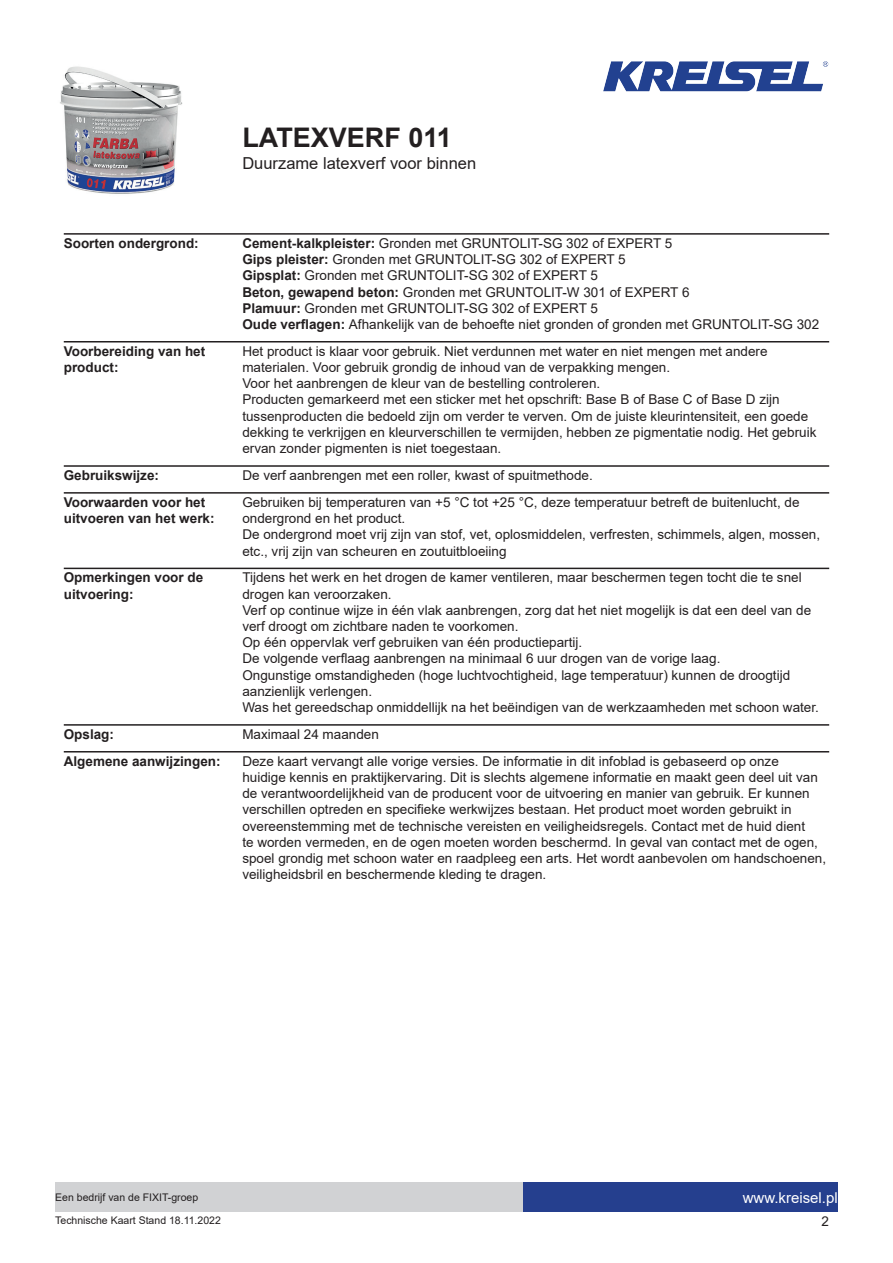
<style>
.page{position:relative;width:893px;height:1263px;background:#fff}
.page>*{position:absolute;margin:0;border:0;box-sizing:border-box;transform-origin:0 0}
.t1{font:700 27px "Arial";color:#231f20}
.t2{font:16.5px "Arial";color:#231f20}
.t3{font:15px "Arial";color:#fff}
.t4{font:13.5px/16.2px "Arial";color:#231f20}
.t5{font:700 13.5px/16.2px "Arial";color:#231f20}
.t6{font:10.5px "Arial";color:#231f20}
.s1{font-weight:700}
</style>
<div class="page">
<img style="left:60px;top:66px;width:123px;height:128px">
<img style="left:603px;top:61px;width:226px;height:31px">
<div style="left:523px;top:1182px;width:315px;height:30px;background:#253f8e"></div>
<div style="left:55px;top:1182px;width:468px;height:30px;background:#d1d2d4"></div>
<hr style="left:64px;top:233px;width:765px;height:2px;background:#231f20">
<hr style="left:64px;top:341px;width:765px;height:1px;background:#231f20">
<hr style="left:64px;top:465px;width:765px;height:2px;background:#231f20">
<hr style="left:64px;top:492px;width:765px;height:2px;background:#231f20">
<hr style="left:64px;top:568px;width:765px;height:1px;background:#231f20">
<hr style="left:64px;top:724px;width:765px;height:2px;background:#231f20">
<hr style="left:64px;top:751px;width:765px;height:1px;background:#231f20">
<h1 class="t1" style="left:242px;top:119px;width:211px">LATEXVERF 011</h1>
<p class="t2" style="left:242px;top:152px;width:235px">Duurzame latexverf voor binnen</p>
<p class="t5" style="left:64px;top:235px;width:137px">Soorten ondergrond:</p>
<p class="t4" style="left:242px;top:235px;width:578px"><span class="s1">Cement-kalkpleister:</span> Gronden met GRUNTOLIT-SG 302 of EXPERT 5<br><span class="s1">Gips pleister:</span> Gronden met GRUNTOLIT-SG 302 of EXPERT 5<br><span class="s1">Gipsplat:</span> Gronden met GRUNTOLIT-SG 302 of EXPERT 5<br><span class="s1">Beton, gewapend beton:</span> Gronden met GRUNTOLIT-W 301 of EXPERT 6<br><span class="s1">Plamuur:</span> Gronden met GRUNTOLIT-SG 302 of EXPERT 5<br><span class="s1">Oude verflagen:</span> Afhankelijk van de behoefte niet gronden of gronden met GRUNTOLIT-SG 302</p>
<p class="t5" style="left:64px;top:343px;width:143px">Voorbereiding van het product:</p>
<p class="t4" style="left:242px;top:343px;width:575px">Het product is klaar voor gebruik. Niet verdunnen met water en niet mengen met andere materialen. Voor gebruik grondig de inhoud van de verpakking mengen.<br>Voor het aanbrengen de kleur van de bestelling controleren.<br>Producten gemarkeerd met een sticker met het opschrift: Base B of Base C of Base D zijn tussenproducten die bedoeld zijn om verder te verven. Om de juiste kleurintensiteit, een goede dekking te verkrijgen en kleurverschillen te vermijden, hebben ze pigmentatie nodig. Het gebruik ervan zonder pigmenten is niet toegestaan.</p>
<p class="t5" style="left:64px;top:467px;width:97px">Gebruikswijze:</p>
<p class="t4" style="left:242px;top:467px;width:352px">De verf aanbrengen met een roller, kwast of spuitmethode.</p>
<p class="t5" style="left:64px;top:494px;width:152px">Voorwaarden voor het uitvoeren van het werk:</p>
<p class="t4" style="left:242px;top:494px;width:579px">Gebruiken bij temperaturen van +5 °C tot +25 °C, deze temperatuur betreft de buitenlucht, de ondergrond en het product.<br>De ondergrond moet vrij zijn van stof, vet, oplosmiddelen, verfresten, schimmels, algen, mossen, etc., vrij zijn van scheuren en zoutuitbloeiing</p>
<p class="t5" style="left:64px;top:570px;width:141px">Opmerkingen voor de uitvoering:</p>
<p class="t4" style="left:242px;top:569px;width:578px">Tijdens het werk en het drogen de kamer ventileren, maar beschermen tegen tocht die te snel drogen kan veroorzaken.<br>Verf op continue wijze in één vlak aanbrengen, zorg dat het niet mogelijk is dat een deel van de verf droogt om zichtbare naden te voorkomen.<br>Op één oppervlak verf gebruiken van één productiepartij.<br>De volgende verflaag aanbrengen na minimaal 6 uur drogen van de vorige laag.<br>Ongunstige omstandigheden (hoge luchtvochtigheid, lage temperatuur) kunnen de droogtijd aanzienlijk verlengen.<br>Was het gereedschap onmiddellijk na het beëindigen van de werkzaamheden met schoon water.</p>
<p class="t5" style="left:64px;top:726px;width:52px">Opslag:</p>
<p class="t4" style="left:242px;top:726px;width:138px">Maximaal 24 maanden</p>
<p class="t5" style="left:64px;top:753px;width:158px">Algemene aanwijzingen:</p>
<p class="t4" style="left:242px;top:753px;width:585px">Deze kaart vervangt alle vorige versies. De informatie in dit infoblad is gebaseerd op onze<br>huidige kennis en praktijkervaring. Dit is slechts algemene informatie en maakt geen deel uit van de verantwoordelijkheid van de producent voor de uitvoering en manier van gebruik. Er kunnen verschillen optreden en specifieke werkwijzes bestaan. Het product moet worden gebruikt in overeenstemming met de technische vereisten en veiligheidsregels. Contact met de huid dient<br>te worden vermeden, en de ogen moeten worden beschermd. In geval van contact met de ogen, spoel grondig met schoon water en raadpleeg een arts. Het wordt aanbevolen om handschoenen, veiligheidsbril en beschermende kleding te dragen.</p>
<p class="t6" style="left:55px;top:1190px;width:144px">Een bedrijf van de FIXIT-groep</p>
<p class="t3" style="left:743px;top:1187px;width:97px">www.kreisel.pl</p>
<p class="t6" style="left:55px;top:1213px;width:167px">Technische Kaart Stand 18.11.2022</p>
<p class="t4" style="left:821px;top:1213px;width:9px">2</p>
</div>
